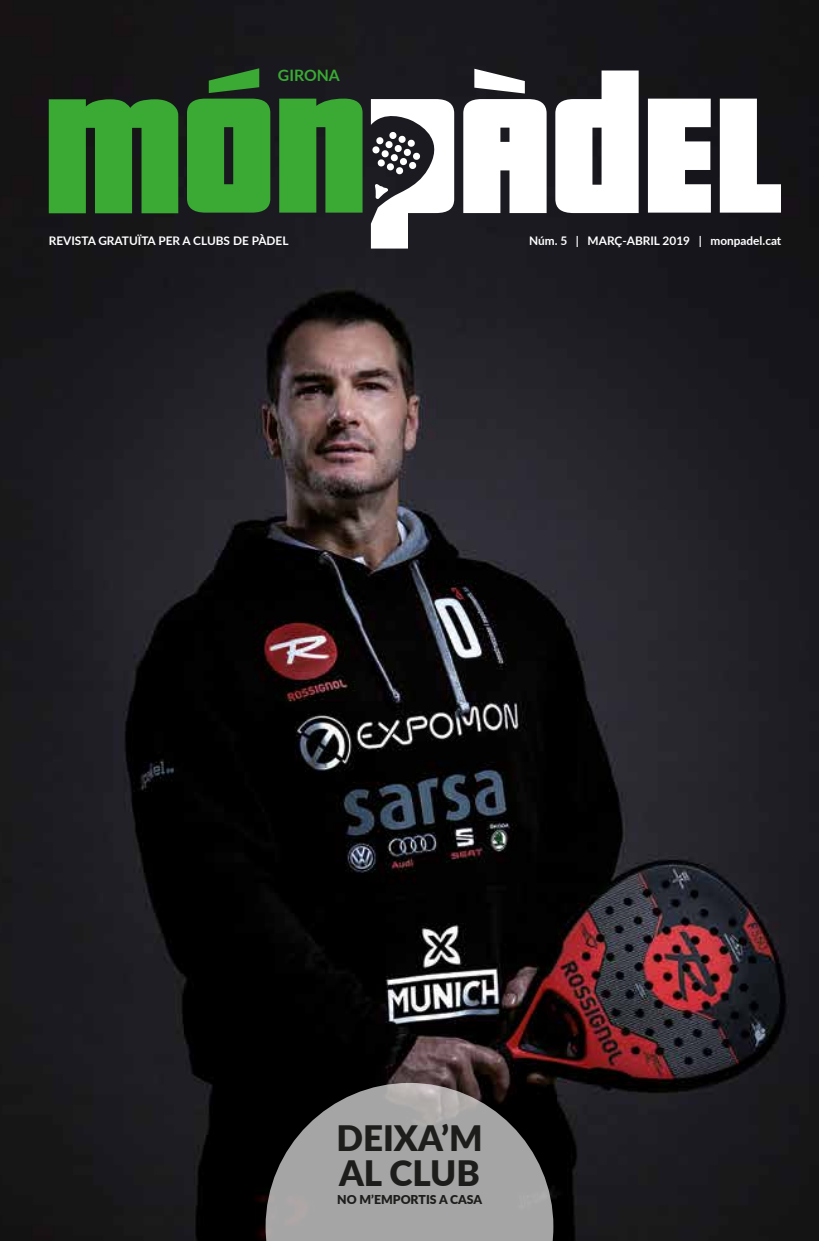
<style>
.page{position:relative;width:819px;height:1241px;background:#fff}
.page>*{position:absolute;margin:0;border:0;box-sizing:border-box;transform-origin:0 0}
.t1{font:900 35px/35px "Lato";color:#1d1d1b}
.t2{font:700 15.75px "Lato";color:#3aaa35}
.t3{font:900 12.25px "Lato";color:#1d1d1b}
.t4{font:700 11.9px "Lato";color:#fff}
</style>
<div class="page">
<img style="left:0;top:0;width:819px;height:1240px">
<svg style="left:49px;top:99px;width:129px;height:114px;background:#359731"></svg>
<svg style="left:265px;top:1082px;width:288px;height:158px;background:#858484"></svg>
<svg style="left:187px;top:68px;width:83px;height:144px;background:#338c2f"></svg>
<svg style="left:279px;top:99px;width:83px;height:113px;background:#379c32"></svg>
<svg style="left:463px;top:69px;width:83px;height:144px"></svg>
<svg style="left:555px;top:70px;width:83px;height:143px"></svg>
<svg style="left:648px;top:99px;width:62px;height:113px"></svg>
<svg style="left:719px;top:99px;width:62px;height:113px"></svg>
<svg style="left:371px;top:99px;width:83px;height:149px"></svg>
<h2 class="t2" style="left:278px;top:64px;width:63px">GIRONA</h2>
<p class="t4" style="left:49px;top:232px;width:241px">REVISTA GRATUÏTA PER A CLUBS DE PÀDEL</p>
<p class="t4" style="left:529px;top:232px;width:254px">Núm. 5 | MARÇ-ABRIL 2019 | monpadel.cat</p>
<h1 class="t1" style="left:336px;top:1119px;width:148px">DEIXA’M<br>AL CLUB</h1>
<p class="t3" style="left:337px;top:1189px;width:146px">NO M’EMPORTIS A CASA</p>
</div>
